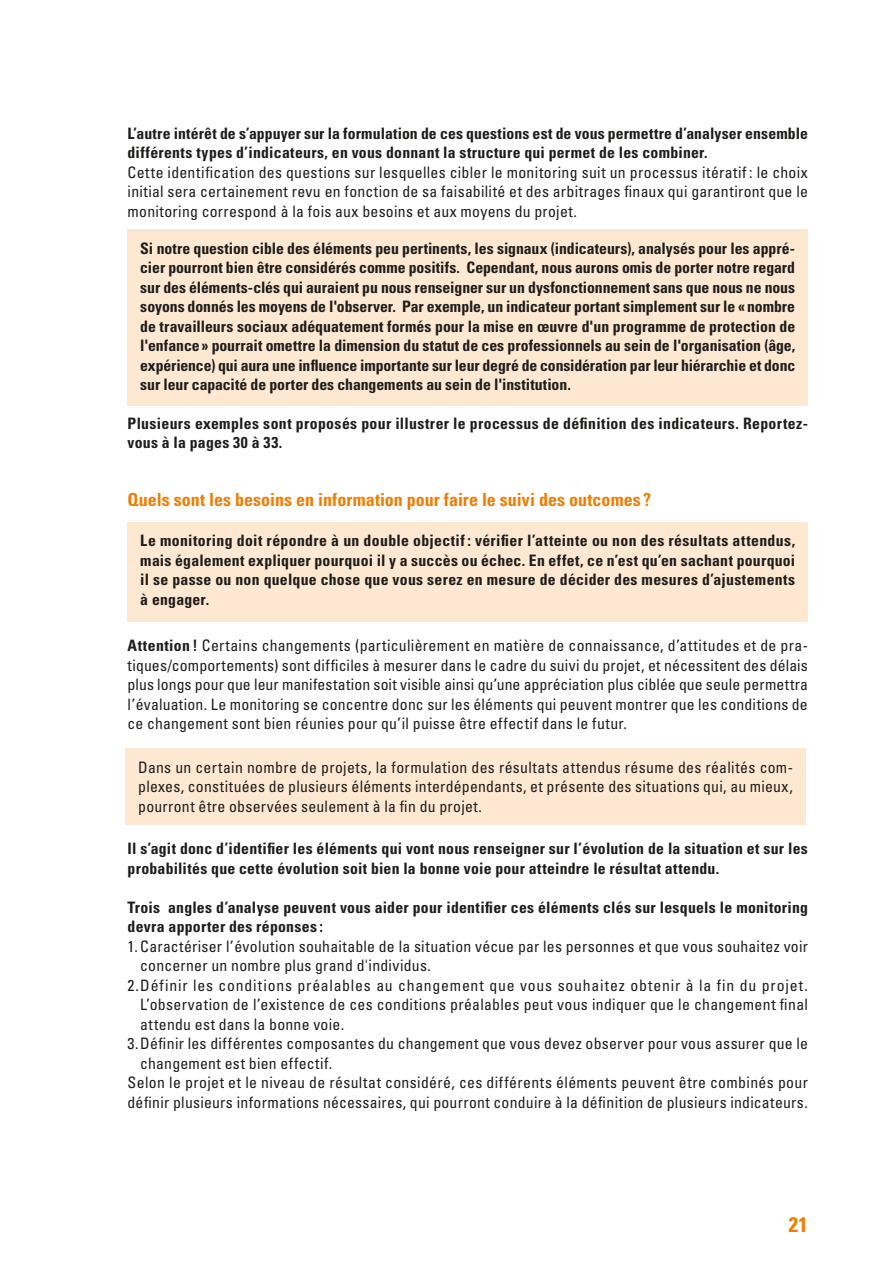
<style>
.page{position:relative;width:893px;height:1263px;background:#fff}
.page>*{position:absolute;margin:0;border:0;box-sizing:border-box;transform-origin:0 0}
.t1{font:700 condensed 21px "Univers LT Std";color:#ef7d00}
.t2{font:700 condensed 18px "Univers LT Std";color:#ef7d00}
.t3{font:700 condensed 15.75px/19.5px "Univers LT Std";letter-spacing:.015em;color:#1d1d1b}
.t4{font:condensed 15.75px/19.5px "Univers LT Std";letter-spacing:.02em;color:#1d1d1b;text-align:justify}
.t5{font:condensed 15.75px "Univers LT Std";letter-spacing:.05em;color:#1d1d1b}
.s1{font-weight:700}
</style>
<div class="page">
<div style="left:128px;top:230px;width:680px;height:176px;background:#fee8d2"></div>
<div style="left:128px;top:522px;width:680px;height:100px;background:#fee8d2"></div>
<div style="left:125px;top:748px;width:681px;height:77px;background:#fee8d2"></div>
<p class="t3" style="left:128px;top:124px;width:682px">L’autre intérêt de s’appuyer sur la formulation de ces questions est de vous permettre d’analyser ensemble différents types d’indicateurs, en vous donnant la structure qui permet de les combiner.</p>
<p class="t4" style="left:128px;top:162px;width:682px">Cette identification des questions sur lesquelles cibler le monitoring suit un processus itératif : le choix initial sera certainement revu en fonction de sa faisabilité et des arbitrages finaux qui garantiront que le monitoring correspond à la fois aux besoins et aux moyens du projet.</p>
<p class="t3" style="left:140px;top:238px;width:656px;text-align:justify">Si notre question cible des éléments peu pertinents, les signaux (indicateurs), analysés pour les appré&shy;cier pourront bien être considérés comme positifs. Cependant, nous aurons omis de porter notre regard sur des éléments-clés qui auraient pu nous renseigner sur un dysfonctionnement sans que nous ne nous soyons donnés les moyens de l'observer. Par exemple, un indicateur portant simplement sur le «nombre de travailleurs sociaux adéquatement formés pour la mise en œuvre d'un programme de protection de l'enfance» pourrait omettre la dimension du statut de ces professionnels au sein de l'organisation (âge, expérience) qui aura une influence importante sur leur degré de considération par leur hiérarchie et donc sur leur capacité de porter des changements au sein de l'institution.</p>
<p class="t3" style="left:128px;top:413px;width:682px">Plusieurs exemples sont proposés pour illustrer le processus de définition des indicateurs. Reportez&shy;vous à la pages 30 à 33.</p>
<p class="t2" style="left:128px;top:489px;width:525px">Quels sont les besoins en information pour faire le suivi des outcomes ?</p>
<p class="t3" style="left:140px;top:531px;width:656px;text-align:justify">Le monitoring doit répondre à un double objectif : vérifier l’atteinte ou non des résultats attendus, mais également expliquer pourquoi il y a succès ou échec. En effet, ce n’est qu’en sachant pourquoi il se passe ou non quelque chose que vous serez en mesure de décider des mesures d’ajustements à engager.</p>
<p class="t4" style="left:128px;top:636px;width:682px"><span class="s1">Attention !</span> Certains changements (particulièrement en matière de connaissance, d’attitudes et de pra&shy;tiques/comportements) sont difficiles à mesurer dans le cadre du suivi du projet, et nécessitent des délais plus longs pour que leur manifestation soit visible ainsi qu’une appréciation plus ciblée que seule permettra l’évaluation. Le monitoring se concentre donc sur les éléments qui peuvent montrer que les conditions de ce changement sont bien réunies pour qu’il puisse être effectif dans le futur.</p>
<p class="t4" style="left:138px;top:757px;width:656px">Dans un certain nombre de projets, la formulation des résultats attendus résume des réalités com&shy;plexes, constituées de plusieurs éléments interdépendants, et présente des situations qui, au mieux, pourront être observées seulement à la fin du projet.</p>
<p class="t3" style="left:128px;top:839px;width:682px">Il s’agit donc d’identifier les éléments qui vont nous renseigner sur l’évolution de la situation et sur les probabilités que cette évolution soit bien la bonne voie pour atteindre le résultat attendu.</p>
<p class="t3" style="left:128px;top:897px;width:682px">Trois angles d’analyse peuvent vous aider pour identifier ces éléments clés sur lesquels le monitoring devra apporter des réponses :</p>
<p class="t4" style="left:128px;top:936px;width:682px">1. Caractériser l’évolution souhaitable de la situation vécue par les personnes et que vous souhaitez voir</p>
<p class="t4" style="left:140px;top:956px;width:292px">concerner un nombre plus grand d'individus.</p>
<p class="t5" style="left:128px;top:975px;width:682px">2.Définir les conditions préalables au changement que vous souhaitez obtenir à la fin du projet.</p>
<p class="t4" style="left:140px;top:995px;width:669px">L’observation de l’existence de ces conditions préalables peut vous indiquer que le changement final</p>
<p class="t4" style="left:140px;top:1014px;width:205px">attendu est dans la bonne voie.</p>
<p class="t4" style="left:128px;top:1034px;width:682px">3.Définir les différentes composantes du changement que vous devez observer pour vous assurer que le</p>
<p class="t4" style="left:140px;top:1053px;width:194px">changement est bien effectif.</p>
<p class="t4" style="left:128px;top:1073px;width:682px">Selon le projet et le niveau de résultat considéré, ces différents éléments peuvent être combinés pour</p>
<p class="t4" style="left:128px;top:1092px;width:682px">définir plusieurs informations nécessaires, qui pourront conduire à la définition de plusieurs indicateurs.</p>
<h1 class="t1" style="left:789px;top:1211px;width:21px">21</h1>
</div>
